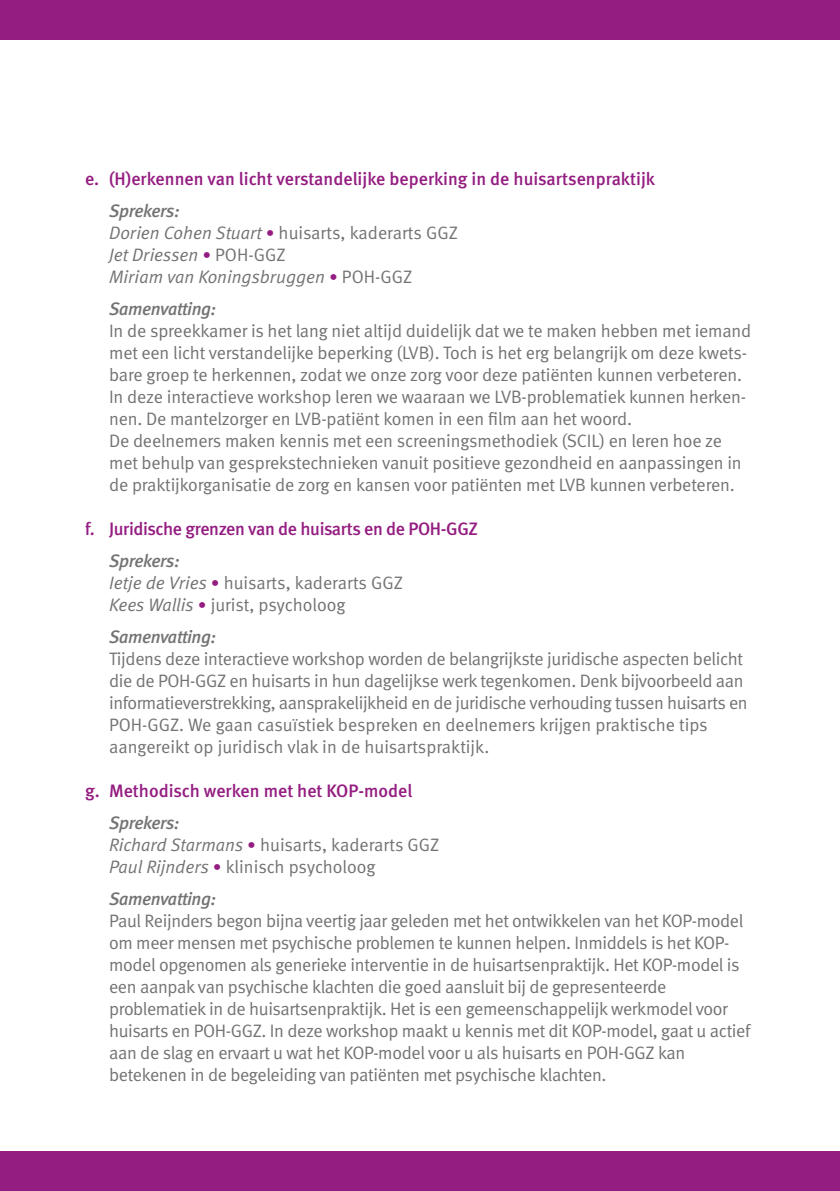
<style>
.page{position:relative;width:840px;height:1191px;background:#fff}
.page>*{position:absolute;margin:0;border:0;box-sizing:border-box;transform-origin:0 0}
.t1{font:18px/22px "Meta Normal";letter-spacing:-.02em;color:#747373}
.t2{font:18px/22px "Meta Normal";color:#747373}
.t3{font:500 18px "Meta";letter-spacing:-.005em;color:#941d81}
.t4{font:italic 18px/22px "Meta Normal";color:#747373}
.t5{font:italic 500 18px "Meta";letter-spacing:-.02em;color:#747373}
.t6{font:18px "Meta Medium LF";color:#941d81}
.s1{font-family:"DIN";font-weight:700;font-style:normal;color:#941d81}
.s2{font-style:normal}
.s3{font-style:italic}
.s4{font-family:"DIN";font-weight:700;color:#941d81}
</style>
<div class="page">
<div style="left:0;top:0;width:839px;height:40px;background:#941d81"></div>
<div style="left:0;top:1151px;width:839px;height:40px;background:#941d81"></div>
<p class="t3" style="left:85px;top:168px;width:571px">e. (H)erkennen van licht verstandelijke beperking in de huisartsenpraktijk</p>
<p class="t5" style="left:109px;top:200px;width:72px">Sprekers:</p>
<p class="t4" style="left:109px;top:221px;width:350px">Dorien Cohen Stuart <span class="s1">•</span> <span class="s2">huisarts, kaderarts GGZ<br></span>Jet Driessen <span class="s1">•</span> <span class="s2">POH-GGZ<br></span>Miriam van Koningsbruggen <span class="s1">•</span> <span class="s2">POH-GGZ</span></p>
<p class="t5" style="left:109px;top:298px;width:108px">Samenvatting:</p>
<p class="t1" style="left:109px;top:319px;width:643px">In de spreekkamer is het lang niet altijd duidelijk dat we te maken hebben met iemand met een licht verstandelijke beperking (LVB). Toch is het erg belangrijk om deze kwets&shy;bare groep te herkennen, zodat we onze zorg voor deze patiënten kunnen verbeteren.<br>In deze interactieve workshop leren we waaraan we LVB-problematiek kunnen herken&shy;nen. De mantelzorger en LVB-patiënt komen in een film aan het woord.<br>De deelnemers maken kennis met een screeningsmethodiek (SCIL) en leren hoe ze met behulp van gesprekstechnieken vanuit positieve gezondheid en aanpassingen in de praktijkorganisatie de zorg en kansen voor patiënten met LVB kunnen verbeteren.</p>
<p class="t3" style="left:85px;top:518px;width:394px">f. Juridische grenzen van de huisarts en de POH-GGZ</p>
<p class="t5" style="left:109px;top:550px;width:72px">Sprekers:</p>
<p class="t2" style="left:109px;top:571px;width:295px"><span class="s3">Ietje de Vries</span> <span class="s4">•</span> huisarts, kaderarts GGZ<br><span class="s3">Kees Wallis</span> <span class="s4">•</span> jurist, psycholoog</p>
<p class="t5" style="left:109px;top:626px;width:108px">Samenvatting:</p>
<p class="t1" style="left:109px;top:647px;width:639px">Tijdens deze interactieve workshop worden de belangrijkste juridische aspecten belicht die de POH-GGZ en huisarts in hun dagelijkse werk tegenkomen. Denk bijvoorbeeld aan informatieverstrekking, aansprakelijkheid en de juridische verhouding tussen huisarts en POH-GGZ. We gaan casuïstiek bespreken en deelnemers krijgen praktische tips aangereikt op juridisch vlak in de huisartspraktijk.</p>
<p class="t6" style="left:85px;top:780px;width:328px">g. Methodisch werken met het KOP-model</p>
<p class="t5" style="left:109px;top:812px;width:72px">Sprekers:</p>
<p class="t2" style="left:109px;top:833px;width:331px"><span class="s3">Richard Starmans</span> <span class="s4">•</span> huisarts, kaderarts GGZ<br><span class="s3">Paul Rijnders</span> <span class="s4">•</span> klinisch psycholoog</p>
<p class="t5" style="left:109px;top:888px;width:108px">Samenvatting:</p>
<p class="t1" style="left:109px;top:909px;width:642px">Paul Reijnders begon bijna veertig jaar geleden met het ontwikkelen van het KOP-model om meer mensen met psychische problemen te kunnen helpen. Inmiddels is het KOP&shy;model opgenomen als generieke interventie in de huisartsenpraktijk. Het KOP-model is een aanpak van psychische klachten die goed aansluit bij de gepresenteerde problematiek in de huisartsenpraktijk. Het is een gemeenschappelijk werkmodel voor huisarts en POH-GGZ. In deze workshop maakt u kennis met dit KOP-model, gaat u actief aan de slag en ervaart u wat het KOP-model voor u als huisarts en POH-GGZ kan betekenen in de begeleiding van patiënten met psychische klachten.</p>
</div>
